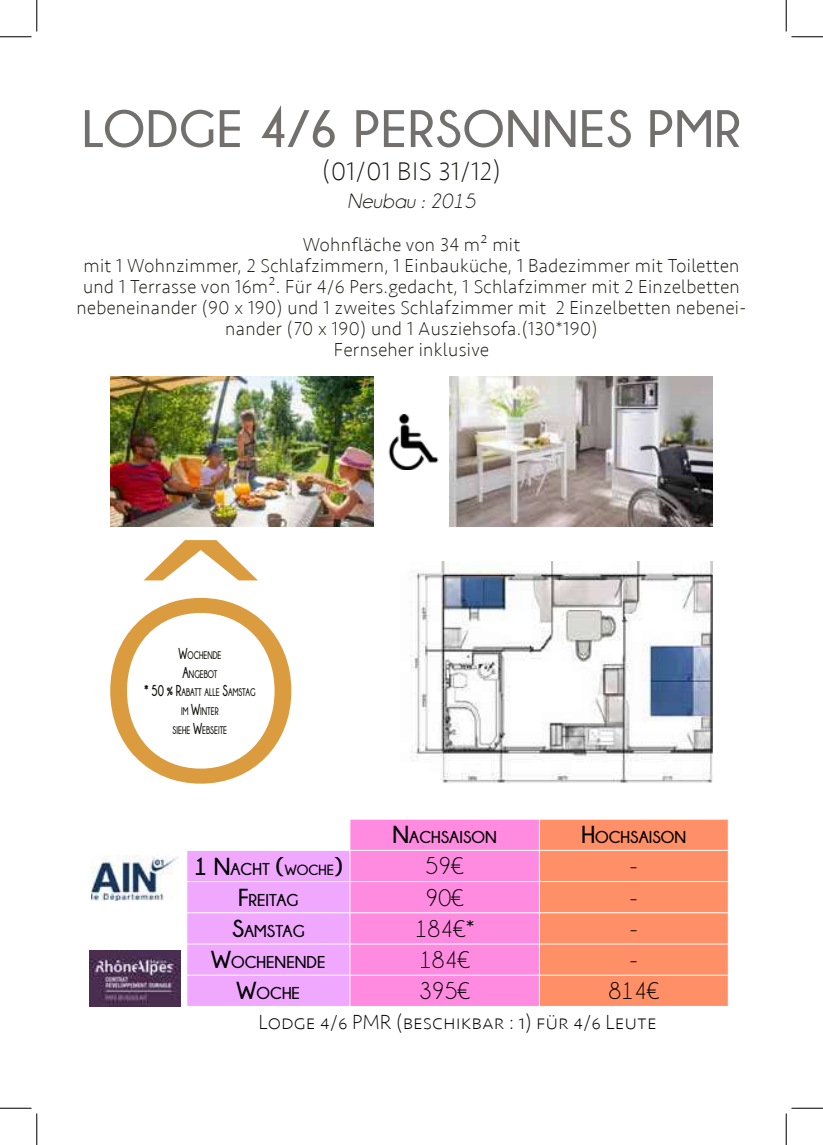
<style>
.page{position:relative;width:823px;height:1145px;background:#fff}
.page>*{position:absolute;margin:0;border:0;box-sizing:border-box;transform-origin:0 0}
.t1{font:700 52.5px "Champagne&Limousines";letter-spacing:.02em;color:#71706f}
.t2{font:200 26.25px "Seravek";letter-spacing:.02em;color:#12110c}
.t3{font:24.5px "Champagne&Limousines";color:#000}
.t4{font:200 21px "Seravek";color:#000}
.t5{font:italic 21px "Champagne&Limousines";letter-spacing:.02em;color:#12110c}
.t6{font:200 19.25px/21px "Seravek";letter-spacing:.02em;color:#12110c;text-align:center}
.t7{font:700 17.15px "Champagne&Limousines";color:#000}
.t8{font:700 14.7px "Champagne&Limousines";color:#000}
.t9{font:700 11.03px/18.9px "Champagne&Limousines";color:#12110c;text-align:center;scale:.71 1}
.s1{font-size:15.75px}
.s2{font-size:24.5px}
.s3{font-size:14.7px}
</style>
<div class="page">
<img style="left:410px;top:562px;width:302px;height:221px">
<svg style="left:187px;top:820px;width:541px;height:186px;background:#fb9ac0"></svg>
<hr style="left:350px;top:850px;width:189px;height:1px;background:#fff">
<hr style="left:349px;top:819px;width:1px;height:31px;background:#fff">
<hr style="left:187px;top:850px;width:163px;height:1px;background:#fff">
<hr style="left:349px;top:851px;width:1px;height:30px;background:#fff">
<hr style="left:349px;top:882px;width:1px;height:31px;background:#fff">
<hr style="left:349px;top:913px;width:1px;height:31px;background:#fff">
<hr style="left:349px;top:944px;width:1px;height:31px;background:#fff">
<hr style="left:349px;top:975px;width:1px;height:31px;background:#fff">
<hr style="left:187px;top:881px;width:163px;height:1px;background:#fff">
<hr style="left:187px;top:912px;width:163px;height:1px;background:#fff">
<hr style="left:187px;top:944px;width:163px;height:1px;background:#fff">
<hr style="left:187px;top:975px;width:163px;height:1px;background:#fff">
<hr style="left:539px;top:850px;width:189px;height:1px;background:#fff">
<hr style="left:539px;top:881px;width:189px;height:1px;background:#fff">
<hr style="left:539px;top:912px;width:189px;height:1px;background:#fff">
<hr style="left:539px;top:944px;width:189px;height:1px;background:#fff">
<hr style="left:539px;top:975px;width:189px;height:1px;background:#fff">
<hr style="left:539px;top:819px;width:1px;height:31px;background:#fff">
<hr style="left:539px;top:851px;width:1px;height:30px;background:#fff">
<hr style="left:539px;top:882px;width:1px;height:31px;background:#fff">
<hr style="left:539px;top:913px;width:1px;height:31px;background:#fff">
<hr style="left:539px;top:944px;width:1px;height:31px;background:#fff">
<hr style="left:539px;top:975px;width:1px;height:31px;background:#fff">
<hr style="left:350px;top:881px;width:189px;height:1px;background:#fff">
<hr style="left:350px;top:912px;width:189px;height:1px;background:#fff">
<hr style="left:350px;top:944px;width:189px;height:1px;background:#fff">
<hr style="left:350px;top:975px;width:189px;height:1px;background:#fff">
<img style="left:110px;top:376px;width:263px;height:151px">
<img style="left:450px;top:376px;width:262px;height:151px">
<img style="left:92px;top:856px;width:86px;height:44px">
<img style="left:90px;top:950px;width:90px;height:56px">
<img style="left:388px;top:415px;width:51px;height:54px">
<svg style="left:144px;top:540px;width:114px;height:40px"></svg>
<svg style="left:110px;top:598px;width:181px;height:186px"></svg>
<hr style="left:0;top:36px;width:32px;height:1px;background:#000">
<hr style="left:791px;top:36px;width:32px;height:1px;background:#000">
<hr style="left:0;top:1108px;width:32px;height:1px;background:#000">
<hr style="left:791px;top:1108px;width:32px;height:1px;background:#000">
<hr style="left:36px;top:0;width:1px;height:32px;background:#000">
<hr style="left:36px;top:1113px;width:1px;height:32px;background:#000">
<hr style="left:786px;top:0;width:1px;height:32px;background:#000">
<hr style="left:786px;top:1113px;width:1px;height:32px;background:#000">
<h1 class="t1" style="left:82px;top:100px;width:660px">LODGE 4/6 PERSONNES PMR</h1>
<h2 class="t2" style="left:322px;top:156px;width:180px">(01/01 BIS 31/12)</h2>
<p class="t5" style="left:347px;top:190px;width:129px">Neubau : 2015</p>
<p class="t6" style="left:77px;top:235px;width:671px">Wohnfläche von 34 m² mit<br>mit 1 Wohnzimmer, 2 Schlafzimmern, 1 Einbauküche, 1 Badezimmer mit Toiletten und 1 Terrasse von 16m². Für 4/6 Pers.gedacht, 1 Schlafzimmer mit 2 Einzelbetten nebeneinander (90 x 190) und 1 zweites Schlafzimmer mit 2 Einzelbetten nebenei&shy;nander (70 x 190) und 1 Ausziehsofa.(130*190)<br>Fernseher inklusive</p>
<p class="t9" style="left:144px;top:645px;width:159px"><span class="s1">W</span>OCHENDE<br><span class="s1">A</span>NGEBOT<br><span class="s1">* 50 % R</span>ABATT ALLE <span class="s1">S</span>AMSTAG<br>IM <span class="s1">W</span>INTER<br>SIEHE <span class="s1">W</span>EBSEITE</p>
<p class="t7" style="left:392px;top:828px;width:28px"><span class="s2">N</span>ACHSAISON</p>
<p class="t7" style="left:581px;top:828px;width:25px"><span class="s2">H</span>OCHSAISON</p>
<p class="t7" style="left:194px;top:859px;width:114px"><span class="s2">1 N</span>ACHT <span class="s2">(</span><span class="s3">WOCH</span></p>
<p class="t8" style="left:327px;top:861px;width:18px">E<span class="s2">)</span></p>
<p class="t3" style="left:425px;top:854px;width:40px">59€</p>
<p class="t3" style="left:630px;top:854px;width:9px">-</p>
<p class="t7" style="left:238px;top:890px;width:62px"><span class="s2">F</span>REITAG</p>
<p class="t3" style="left:425px;top:885px;width:40px">90€</p>
<p class="t3" style="left:630px;top:885px;width:9px">-</p>
<p class="t7" style="left:232px;top:922px;width:74px"><span class="s2">S</span>AMSTAG</p>
<p class="t3" style="left:415px;top:916px;width:61px">184€*</p>
<p class="t3" style="left:630px;top:916px;width:9px">-</p>
<p class="t7" style="left:211px;top:953px;width:33px"><span class="s2">W</span>OCH</p>
<p class="t7" style="left:266px;top:953px;width:61px">ENENDE</p>
<p class="t3" style="left:419px;top:948px;width:52px">184€</p>
<p class="t3" style="left:630px;top:948px;width:9px">-</p>
<p class="t7" style="left:237px;top:984px;width:33px"><span class="s2">W</span>OCH</p>
<p class="t7" style="left:291px;top:984px;width:10px">E</p>
<p class="t3" style="left:419px;top:979px;width:52px">395€</p>
<p class="t3" style="left:608px;top:979px;width:52px">814€</p>
<p class="t4" style="left:258px;top:1010px;width:399px">Lodge 4/6 PMR (beschikbar : 1) für 4/6 Leute</p>
</div>
